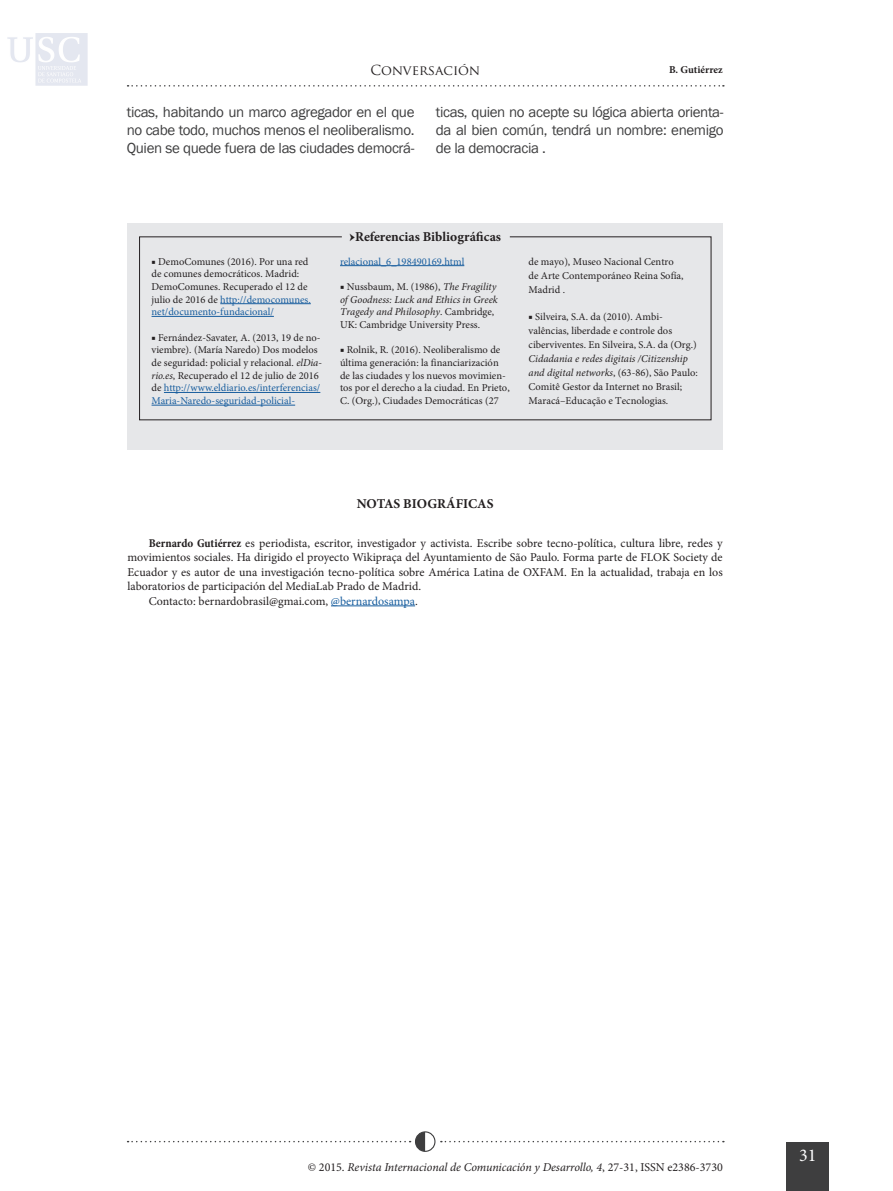
<style>
.page{position:relative;width:893px;height:1191px;background:#fff}
.page>*{position:absolute;margin:0;border:0;box-sizing:border-box;transform-origin:0 0}
.t1{font:18px "Minion Pro";color:#fff}
.t2{font:15px/18px "Franklin Gothic";letter-spacing:-.025em;color:#3e3e3f;text-align:justify}
.t3{font:700 13.5px "Minion Pro";letter-spacing:-.005em;color:#231f20}
.t4{font:13.5px "Trajan Pro";color:#231f20}
.t5{font:12px "Minion Pro";color:#231f20}
.t6{font:italic 12px "Minion Pro";letter-spacing:-.005em;color:#231f20}
.t7{font:10.5px/12.6px "Minion Pro";color:#231f20}
.t8{font:italic 10.5px/12.6px "Minion Pro";color:#231f20}
.t9{font:10.5px "Minion Pro";color:#175d9e}
.t10{font:700 10.5px "Minion Pro";letter-spacing:-.005em;color:#231f20}
.s1{color:#175d9e}
.s2{font-style:italic}
.s3{font-weight:400}
.s4{font-style:normal}
.s5{font-weight:700;font-stretch:condensed}
</style>
<div class="page">
<div style="left:787px;top:1142px;width:42px;height:49px;background:#3e3e3f"></div>
<div style="left:415px;top:1131px;width:20px;height:20px;border:1px solid #3e3e3f;border-radius:50%"></div>
<svg style="left:128px;top:1131px;width:297px;height:20px"></svg>
<svg style="left:128px;top:85px;width:596px;height:2px"></svg>
<svg style="left:441px;top:1140px;width:283px;height:2px"></svg>
<hr style="left:331px;top:605px;width:84px;height:1px;background:#175d9e">
<div style="left:128px;top:223px;width:595px;height:227px;background:#e6e7e9"></div>
<svg style="left:139px;top:236px;width:572px;height:184px"></svg>
<hr style="left:220px;top:303px;width:91px;height:1px;background:#175d9e">
<hr style="left:152px;top:316px;width:122px;height:1px;background:#175d9e">
<hr style="left:164px;top:392px;width:156px;height:1px;background:#175d9e">
<hr style="left:152px;top:405px;width:143px;height:1px;background:#175d9e">
<hr style="left:340px;top:265px;width:124px;height:1px;background:#175d9e">
<img style="left:7px;top:34px;width:80px;height:52px">
<p class="t4" style="left:370px;top:61px;width:111px">CONVERSACIÓN</p>
<p class="t10" style="left:669px;top:62px;width:55px">B. Gutiérrez</p>
<h2 class="t2" style="left:127px;top:103px;width:289px">ticas, habitando un marco agregador en el que no cabe todo, muchos menos el neoliberalismo.<br>Quien se quede fuera de las ciudades democrá-</h2>
<h2 class="t2" style="left:436px;top:103px;width:289px">ticas, quien no acepte su lógica abierta orienta&shy;da al bien común, tendrá un nombre: enemigo de la democracia .</h2>
<p class="t7" style="left:152px;top:255px;width:161px">■ DemoComunes (2016). Por una red de comunes democráticos. Madrid:<br>DemoComunes. Recuperado el 12 de julio de 2016 de <span class="s1">http://democomunes. net/documento-fundacional/</span></p>
<p class="t7" style="left:152px;top:331px;width:172px">■ Fernández-Savater, A. (2013, 19 de no&shy;viembre). (María Naredo) Dos modelos de seguridad: policial y relacional. <span class="s2">elDia&shy;rio.es</span>, Recuperado el 12 de julio de 2016 de <span class="s1">http://www.eldiario.es/interferencias/ Maria-Naredo-seguridad-policial-</span></p>
<p class="t3" style="left:349px;top:227px;width:153px"><span class="s3">→</span>Referencias Bibliográficas</p>
<p class="t9" style="left:340px;top:254px;width:126px">relacional_6_198490169.html</p>
<p class="t8" style="left:340px;top:280px;width:159px"><span class="s4">■ Nussbaum, M. (1986),</span> The Fragility of Goodness: Luck and Ethics in Greek Tragedy and Philosophy<span class="s4">. Cambridge, UK: Cambridge University Press.</span></p>
<p class="t7" style="left:340px;top:344px;width:171px">■ Rolnik, R. (2016). Neoliberalismo de última generación: la financiarización de las ciudades y los nuevos movimien&shy;tos por el derecho a la ciudad. En Prieto, C. (Org.), Ciudades Democráticas (27</p>
<p class="t7" style="left:529px;top:254px;width:157px;line-height:14px">de mayo), Museo Nacional Centro de Arte Contemporáneo Reina Sofía,<br>Madrid .</p>
<p class="t7" style="left:529px;top:310px;width:170px;line-height:14px">■ Silveira, S.A. da (2010). Ambi&shy;valências, liberdade e controle dos ciberviventes. En Silveira, S.A. da (Org.)</p>
<p class="t7" style="left:529px;top:352px;width:171px;line-height:14px"><span class="s2">Cidadania e redes digitais /Citizenship and digital networks</span>, (63-86), São Paulo:<br>Comitê Gestor da Internet no Brasil; Maracá–Educação e Tecnologias.</p>
<p class="t3" style="left:357px;top:494px;width:138px">NOTAS BIOGRÁFICAS</p>
<p class="t5" style="left:149px;top:535px;width:576px"><span class="s5">Bernardo Gutiérrez</span> es periodista, escritor, investigador y activista. Escribe sobre tecno-política, cultura libre, redes y</p>
<p class="t5" style="left:127px;top:549px;width:597px">movimientos sociales. Ha dirigido el proyecto Wikipraça del Ayuntamiento de São Paulo. Forma parte de FLOK Society de</p>
<p class="t5" style="left:127px;top:564px;width:597px">Ecuador y es autor de una investigación tecno-política sobre América Latina de OXFAM. En la actualidad, trabaja en los</p>
<p class="t5" style="left:127px;top:578px;width:295px">laboratorios de participación del MediaLab Prado de Madrid.</p>
<p class="t5" style="left:149px;top:593px;width:271px">Contacto: bernardobrasil@gmai.com, <span class="s1">@bernardosampa</span>.</p>
<p class="t6" style="left:308px;top:1159px;width:417px"><span class="s4">© 2015.</span> Revista Internacional de Comunicación y Desarrollo, 4<span class="s4">, 27-31, ISSN e2386-3730</span></p>
<h1 class="t1" style="left:799px;top:1143px;width:19px">31</h1>
</div>
